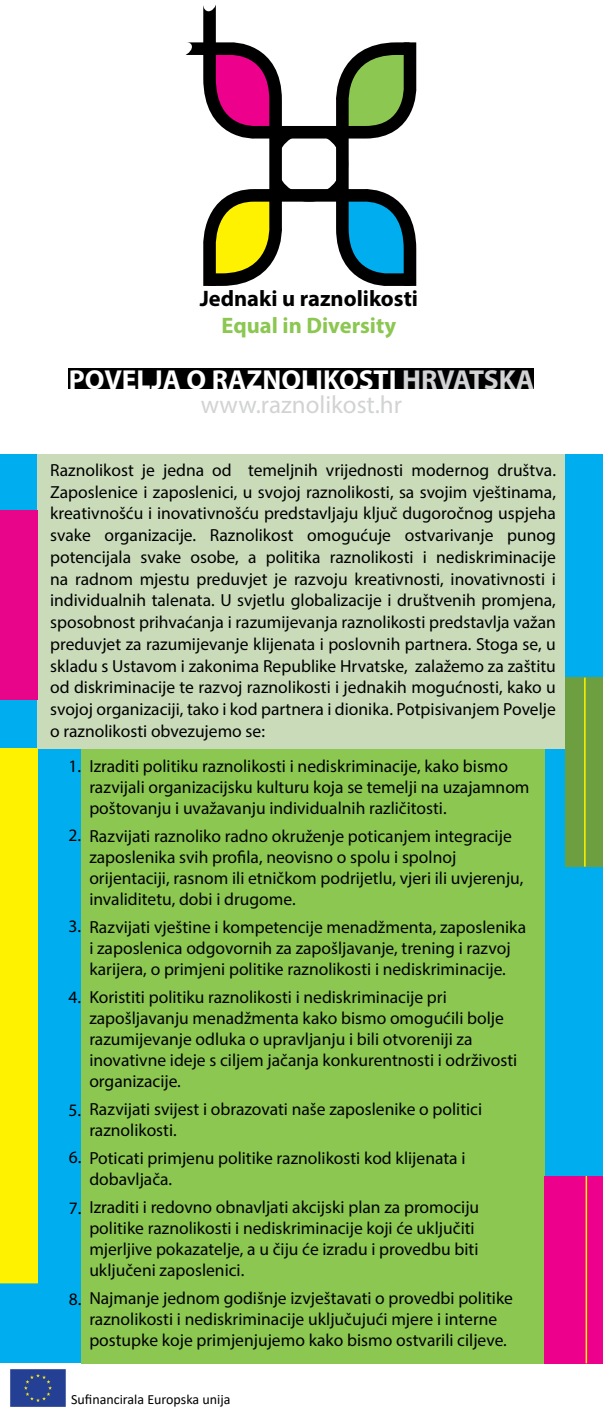
<style>
.page{position:relative;width:603px;height:1418px;background:#fff}
.page>*{position:absolute;margin:0;border:0;box-sizing:border-box;transform-origin:0 0}
.t1{font:700 27.5px "Myriad Pro";color:#fff}
.t2{font:25px "Myriad Pro";color:#d1d3d4}
.t3{font:700 23.12px "Myriad Pro";color:#000}
.t4{font:700 23.12px "Myriad Pro";color:#8bc751}
.t5{font:700 22.45px "Myriad Pro";color:#000}
.t6{font:700 22.45px "Myriad Pro";color:#8bc751}
.t7{font:17.5px/21px "Myriad Pro";color:#000}
.t8{font:14px "Calibri";color:#000}
.s1{color:#d1d3d4}
</style>
<div class="page">
<div style="left:0;top:454px;width:602px;height:909px;background:#00aeef"></div>
<div style="left:81px;top:748px;width:463px;height:615px;background:#8bc751"></div>
<div style="left:38px;top:454px;width:527px;height:294px;background:#cadbba"></div>
<div style="left:68px;top:368px;width:466px;height:21px;background:#000"></div>
<div style="left:0;top:511px;width:38px;height:189px;background:#e90589"></div>
<div style="left:565px;top:677px;width:37px;height:189px;background:#6d9f40"></div>
<img style="left:10px;top:1369px;width:56px;height:38px">
<hr style="left:584px;top:677px;width:1px;height:189px;background:#fff200">
<div style="left:544px;top:1176px;width:58px;height:187px;background:#ec008c"></div>
<div style="left:0;top:748px;width:38px;height:534px;background:#fff200"></div>
<hr style="left:585px;top:1176px;width:1px;height:187px;background:#fff200">
<svg style="left:185px;top:5px;width:232px;height:281px"></svg>
<p class="t5" style="left:199px;top:284px;width:220px">Jednaki u raznolikosti</p>
<p class="t6" style="left:221px;top:310px;width:176px">Equal in Diversity</p>
<h3 class="t3" style="left:199px;top:292px;width:226px">Jednaki u raznolikosti</h3>
<h3 class="t4" style="left:222px;top:320px;width:181px">Equal in Diversity</h3>
<h1 class="t1" style="left:69px;top:362px;width:466px">POVELJA O RAZNOLIKOSTI <span class="s1">HRVATSKA</span></h1>
<h2 class="t2" style="left:201px;top:389px;width:202px">www.raznolikost.hr</h2>
<p class="t7" style="left:50px;top:459px;width:507px;line-height:21.8px;text-align:justify">Raznolikost je jedna od temeljnih vrijednosti modernog društva.<br>Zaposlenice i zaposlenici, u svojoj raznolikosti, sa svojim vještinama, kreativnošću i inovativnošću predstavljaju ključ dugoročnog uspjeha svake organizacije. Raznolikost omogućuje ostvarivanje punog potencijala svake osobe, a politika raznolikosti i nediskriminacije na radnom mjestu preduvjet je razvoju kreativnosti, inovativnosti i individualnih talenata. U svjetlu globalizacije i društvenih promjena, sposobnost prihvaćanja i razumijevanja raznolikosti predstavlja važan preduvjet za razumijevanje klijenata i poslovnih partnera. Stoga se, u skladu s Ustavom i zakonima Republike Hrvatske, zalažemo za zaštitu od diskriminacije te razvoj raznolikosti i jednakih mogućnosti, kako u svojoj organizaciji, tako i kod partnera i dionika. Potpisivanjem Povelje o raznolikosti obvezujemo se:</p>
<p class="t7" style="left:89px;top:755px;width:441px">Izraditi politiku raznolikosti i nediskriminacije, kako bismo razvijali organizacijsku kulturu koja se temelji na uzajamnom poštovanju i uvažavanju individualnih različitosti.</p>
<p class="t7" style="left:89px;top:825px;width:435px">Razvijati raznoliko radno okruženje poticanjem integracije zaposlenika svih profila, neovisno o spolu i spolnoj orijentaciji, rasnom ili etničkom podrijetlu, vjeri ili uvjerenju, invaliditetu, dobi i drugome.</p>
<p class="t7" style="left:89px;top:916px;width:438px">Razvijati vještine i kompetencije menadžmenta, zaposlenika i zaposlenica odgovornih za zapošljavanje, trening i razvoj karijera, o primjeni politike raznolikosti i nediskriminacije.</p>
<p class="t7" style="left:89px;top:986px;width:429px">Koristiti politiku raznolikosti i nediskriminacije pri zapošljavanju menadžmenta kako bismo omogućili bolje razumijevanje odluka o upravljanju i bili otvoreniji za inovativne ideje s ciljem jačanja konkurentnosti i održivosti organizacije.</p>
<p class="t7" style="left:89px;top:1098px;width:394px">Razvijati svijest i obrazovati naše zaposlenike o politici raznolikosti.</p>
<p class="t7" style="left:89px;top:1147px;width:377px">Poticati primjenu politike raznolikosti kod klijenata i dobavljača.</p>
<p class="t7" style="left:89px;top:1196px;width:391px">Izraditi i redovno obnavljati akcijski plan za promociju politike raznolikosti i nediskriminacije koji će uključiti mjerljive pokazatelje, a u čiju će izradu i provedbu biti uključeni zaposlenici.</p>
<p class="t7" style="left:89px;top:1287px;width:425px">Najmanje jednom godišnje izvještavati o provedbi politike raznolikosti i nediskriminacije uključujući mjere i interne postupke koje primjenjujemo kako bismo ostvarili ciljeve.</p>
<p class="t7" style="left:68px;top:755px;width:14px">1.</p>
<p class="t7" style="left:68px;top:824px;width:14px">2.</p>
<p class="t7" style="left:68px;top:915px;width:14px">3.</p>
<p class="t7" style="left:68px;top:986px;width:14px">4.</p>
<p class="t7" style="left:68px;top:1098px;width:14px">5.</p>
<p class="t7" style="left:69px;top:1146px;width:14px">6.</p>
<p class="t7" style="left:69px;top:1196px;width:14px">7.</p>
<p class="t7" style="left:69px;top:1287px;width:14px">8.</p>
<p class="t8" style="left:71px;top:1389px;width:161px">Sufinancirala Europska unija</p>
</div>
